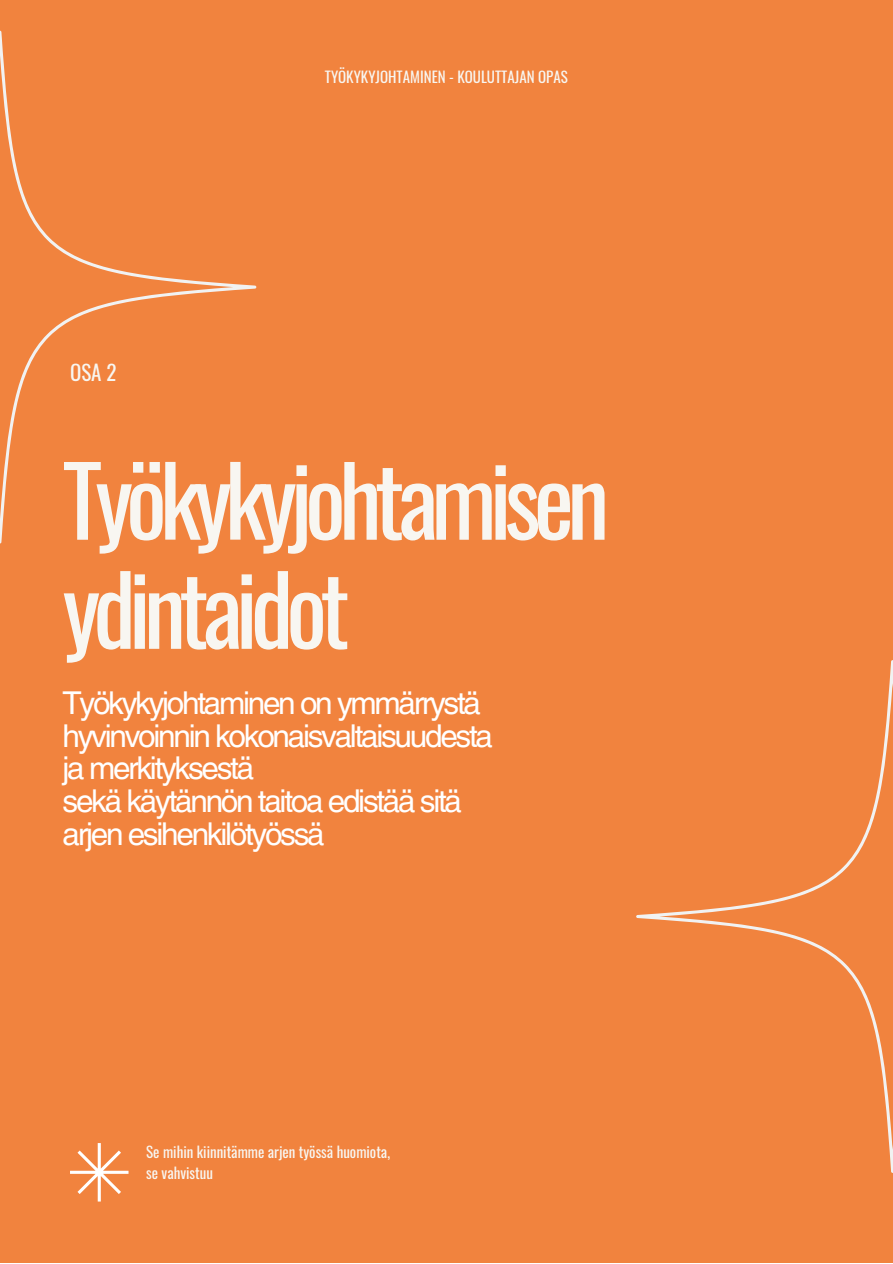
<style>
.page{position:relative;width:893px;height:1264px;background:#fff}
.page>*{position:absolute;margin:0;border:0;box-sizing:border-box;transform-origin:0 0}
.t1{font:95.85px/109.1px "Oswald";letter-spacing:-.07em;color:#f8f6f1}
.t2{font:31.5px "Helvetica LT Pro";letter-spacing:-.07em;color:#fff}
.t3{font:21px "Oswald";color:#f8f6f1}
.t4{font:15px "Oswald";color:#f8f6f1}
</style>
<div class="page">
<div style="left:0;top:0;width:892px;height:1262px;background:#f1833e"></div>
<svg style="left:70px;top:1143px;width:58px;height:58px"></svg>
<svg style="left:0;top:31px;width:256px;height:512px"></svg>
<svg style="left:636px;top:660px;width:256px;height:512px"></svg>
<p class="t3" style="left:70px;top:355px;width:48px">OSA 2</p>
<p class="t4" style="left:325px;top:66px;width:244px">TYÖKYKYJOHTAMINEN - KOULUTTAJAN OPAS</p>
<p class="t1" style="left:63px;top:442px;width:548px">Työkykyjohtamisen ydintaidot</p>
<p class="t2" style="left:63px;top:691px;width:420px">Työkykyjohtaminen on ymmärrystä</p>
<p class="t2" style="left:63px;top:724px;width:432px">hyvinvoinnin kokonaisvaltaisuudesta</p>
<p class="t2" style="left:63px;top:756px;width:193px">ja merkityksestä</p>
<p class="t2" style="left:63px;top:789px;width:401px">sekä käytännön taitoa edistää sitä</p>
<p class="t2" style="left:63px;top:822px;width:264px">arjen esihenkilötyössä</p>
<p class="t4" style="left:146px;top:1140px;width:245px">Se mihin kiinnitämme arjen työssä huomiota,</p>
<p class="t4" style="left:146px;top:1160px;width:68px">se vahvistuu</p>
</div>
